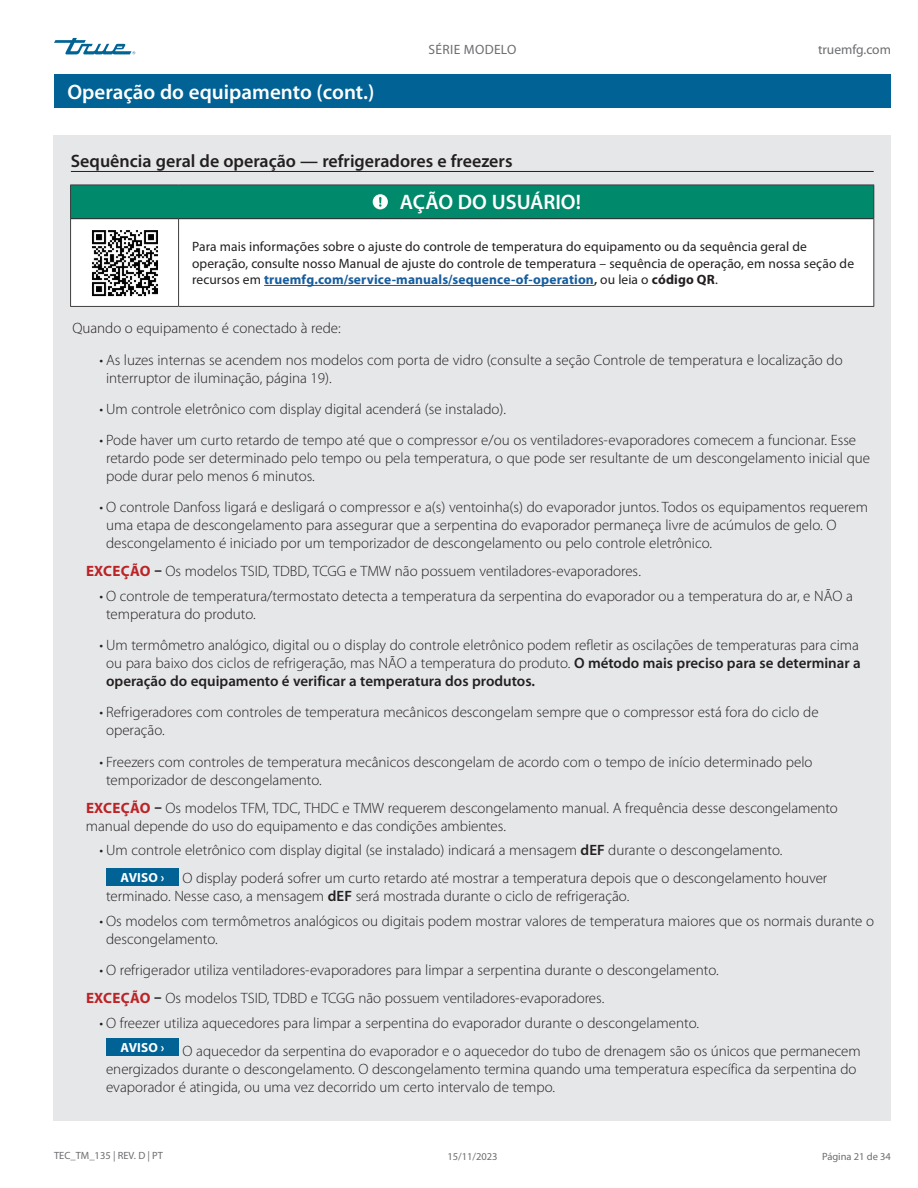
<style>
.page{position:relative;width:918px;height:1188px;background:#fff}
.page>*{position:absolute;margin:0;border:0;box-sizing:border-box;transform-origin:0 0}
.Title_bar_Page_header{font:600 21px "Myriad Pro";color:#fff}
.Tables_title_bar{font:600 21px "Myriad Pro";color:#fff}
.Subhead_underscore_H1{font:600 18px "Myriad Pro";color:#231f20}
.Body_Text_indent_NOTICE{font:300 15px/18px "Myriad Pro";color:#231f20}
.Body_Text_light_Normal{font:300 15px "Myriad Pro";color:#231f20}
.Table_text{font:13.5px/16.5px "Myriad Pro";letter-spacing:.005em;color:#231f20}
.t1{font:13.5px "Myriad Pro";letter-spacing:.025em;color:#6c6d70}
.t2{font:13.5px "Myriad Pro";color:#6c6d70}
.Table_text-2{font:700 13.2px "Myriad Pro";letter-spacing:.005em;color:#fff}
.t3{font:10.5px "Myriad Pro";color:#6c6d70}
.s1{font-weight:700;color:#175d9e}
.s2{font-weight:600}
.s3{font-weight:700}
.s4{font-weight:700;color:#bc2326}
</style>
<div class="page">
<svg style="left:54px;top:38px;width:81px;height:16px"></svg>
<div style="left:54px;top:74px;width:837px;height:34px;background:#016395"></div>
<div style="left:54px;top:135px;width:837px;height:985px;background:#e6e7e9"></div>
<hr style="left:71px;top:171px;width:803px;height:1px;background:#231f20">
<div style="left:106px;top:868px;width:73px;height:18px;background:#016395"></div>
<div style="left:106px;top:1038px;width:73px;height:18px;background:#016395"></div>
<div style="left:71px;top:185px;width:803px;height:34px;background:#00896b"></div>
<div style="left:71px;top:219px;width:802px;height:87px;background:#fff"></div>
<hr style="left:70px;top:185px;width:109px;height:1px;background:#3e3e3f">
<hr style="left:70px;top:185px;width:1px;height:34px;background:#3e3e3f">
<hr style="left:179px;top:185px;width:695px;height:1px;background:#3e3e3f">
<hr style="left:873px;top:185px;width:1px;height:34px;background:#3e3e3f">
<hr style="left:70px;top:219px;width:1px;height:87px;background:#3e3e3f">
<hr style="left:178px;top:219px;width:1px;height:87px;background:#3e3e3f">
<hr style="left:873px;top:219px;width:1px;height:87px;background:#3e3e3f">
<hr style="left:70px;top:306px;width:109px;height:1px;background:#3e3e3f">
<hr style="left:179px;top:306px;width:695px;height:1px;background:#3e3e3f">
<hr style="left:71px;top:218px;width:108px;height:1px;background:#231f20">
<hr style="left:179px;top:218px;width:694px;height:1px;background:#231f20">
<svg style="left:373px;top:194px;width:15px;height:15px"></svg>
<img style="left:84px;top:222px;width:81px;height:81px">
<hr style="left:264px;top:285px;width:330px;height:1px;background:#175d9e">
<p class="Title_bar_Page_header" style="left:68px;top:80px;width:308px">Operação do equipamento (cont.)</p>
<p class="t1" style="left:429px;top:42px;width:89px">SÉRIE MODELO</p>
<p class="Subhead_underscore_H1" style="left:71px;top:150px;width:443px">Sequência geral de operação — refrigeradores e freezers</p>
<p class="t2" style="left:818px;top:42px;width:74px">truemfg.com</p>
<p class="Tables_title_bar" style="left:400px;top:190px;width:182px">AÇÃO DO USUÁRIO!</p>
<p class="Table_text" style="left:192px;top:238px;width:664px">Para mais informações sobre o ajuste do controle de temperatura do equipamento ou da sequência geral de operação, consulte nosso Manual de ajuste do controle de temperatura – sequência de operação, em nossa seção de recursos em <span class="s1">truemfg.com/service-manuals/sequence-of-operation</span><span class="s2">,</span> ou leia o <span class="s3">código QR</span>.</p>
<p class="Body_Text_light_Normal" style="left:72px;top:320px;width:270px">Quando o equipamento é conectado à rede:</p>
<p class="Body_Text_indent_NOTICE" style="left:106px;top:351px;width:738px;text-indent:-7px">• As luzes internas se acendem nos modelos com porta de vidro (consulte a seção Controle de temperatura e localização do interruptor de iluminação, página 19).</p>
<p class="Body_Text_indent_NOTICE" style="left:99px;top:400px;width:408px">• Um controle eletrônico com display digital acenderá (se instalado).</p>
<p class="Body_Text_indent_NOTICE" style="left:106px;top:431px;width:765px;text-indent:-7px">• Pode haver um curto retardo de tempo até que o compressor e/ou os ventiladores-evaporadores comecem a funcionar. Esse retardo pode ser determinado pelo tempo ou pela temperatura, o que pode ser resultante de um descongelamento inicial que pode durar pelo menos 6 minutos.</p>
<p class="Body_Text_indent_NOTICE" style="left:106px;top:499px;width:763px;text-indent:-7px">• O controle Danfoss ligará e desligará o compressor e a(s) ventoinha(s) do evaporador juntos. Todos os equipamentos requerem uma etapa de descongelamento para assegurar que a serpentina do evaporador permaneça livre de acúmulos de gelo. O descongelamento é iniciado por um temporizador de descongelamento ou pelo controle eletrônico.</p>
<p class="Body_Text_indent_NOTICE" style="left:86px;top:563px;width:556px"><span class="s4">EXCEÇÃO</span> <span class="s3">–</span> Os modelos TSID, TDBD, TCGG e TMW não possuem ventiladores-evaporadores.</p>
<p class="Body_Text_indent_NOTICE" style="left:106px;top:587px;width:748px;text-indent:-7px">• O controle de temperatura/termostato detecta a temperatura da serpentina do evaporador ou a temperatura do ar, e NÃO a temperatura do produto.</p>
<p class="Body_Text_indent_NOTICE" style="left:106px;top:637px;width:756px;text-indent:-7px">• Um termômetro analógico, digital ou o display do controle eletrônico podem refletir as oscilações de temperaturas para cima ou para baixo dos ciclos de refrigeração, mas NÃO a temperatura do produto. <span class="s2">O método mais preciso para se determinar a operação do equipamento é verificar a temperatura dos produtos.</span></p>
<p class="Body_Text_indent_NOTICE" style="left:106px;top:704px;width:714px;text-indent:-7px">• Refrigeradores com controles de temperatura mecânicos descongelam sempre que o compressor está fora do ciclo de operação.</p>
<p class="Body_Text_indent_NOTICE" style="left:106px;top:753px;width:708px;text-indent:-7px">• Freezers com controles de temperatura mecânicos descongelam de acordo com o tempo de início determinado pelo temporizador de descongelamento.</p>
<p class="Body_Text_indent_NOTICE" style="left:86px;top:799px;width:753px"><span class="s4">EXCEÇÃO</span> <span class="s3">–</span> Os modelos TFM, TDC, THDC e TMW requerem descongelamento manual. A frequência desse descongelamento manual depende do uso do equipamento e das condições ambientes.</p>
<p class="Body_Text_indent_NOTICE" style="left:99px;top:842px;width:685px">• Um controle eletrônico com display digital (se instalado) indicará a mensagem <span class="s2">dEF</span> durante o descongelamento.</p>
<p class="Table_text-2" style="left:121px;top:871px;width:45px">AVISO ›</p>
<p class="Body_Text_indent_NOTICE" style="left:106px;top:870px;width:723px;text-indent:76px">O display poderá sofrer um curto retardo até mostrar a temperatura depois que o descongelamento houver terminado. Nesse caso, a mensagem <span class="s2">dEF</span> será mostrada durante o ciclo de refrigeração.</p>
<p class="Body_Text_indent_NOTICE" style="left:106px;top:912px;width:770px;text-indent:-7px">• Os modelos com termômetros analógicos ou digitais podem mostrar valores de temperatura maiores que os normais durante o descongelamento.</p>
<p class="Body_Text_indent_NOTICE" style="left:99px;top:962px;width:621px">• O refrigerador utiliza ventiladores-evaporadores para limpar a serpentina durante o descongelamento.</p>
<p class="Body_Text_indent_NOTICE" style="left:86px;top:990px;width:520px"><span class="s4">EXCEÇÃO</span> <span class="s3">–</span> Os modelos TSID, TDBD e TCGG não possuem ventiladores-evaporadores.</p>
<p class="Body_Text_indent_NOTICE" style="left:99px;top:1014px;width:601px">• O freezer utiliza aquecedores para limpar a serpentina do evaporador durante o descongelamento.</p>
<p class="Table_text-2" style="left:121px;top:1040px;width:45px">AVISO ›</p>
<p class="Body_Text_indent_NOTICE" style="left:106px;top:1042px;width:756px;text-indent:76px">O aquecedor da serpentina do evaporador e o aquecedor do tubo de drenagem são os únicos que permanecem energizados durante o descongelamento. O descongelamento termina quando uma temperatura específica da serpentina do evaporador é atingida, ou uma vez decorrido um certo intervalo de tempo.</p>
<p class="t3" style="left:54px;top:1149px;width:111px">TEC_TM_135 | REV. D | PT</p>
<p class="t3" style="left:447px;top:1150px;width:52px">15/11/2023</p>
<p class="t3" style="left:822px;top:1150px;width:70px">Página 21 de 34</p>
</div>
